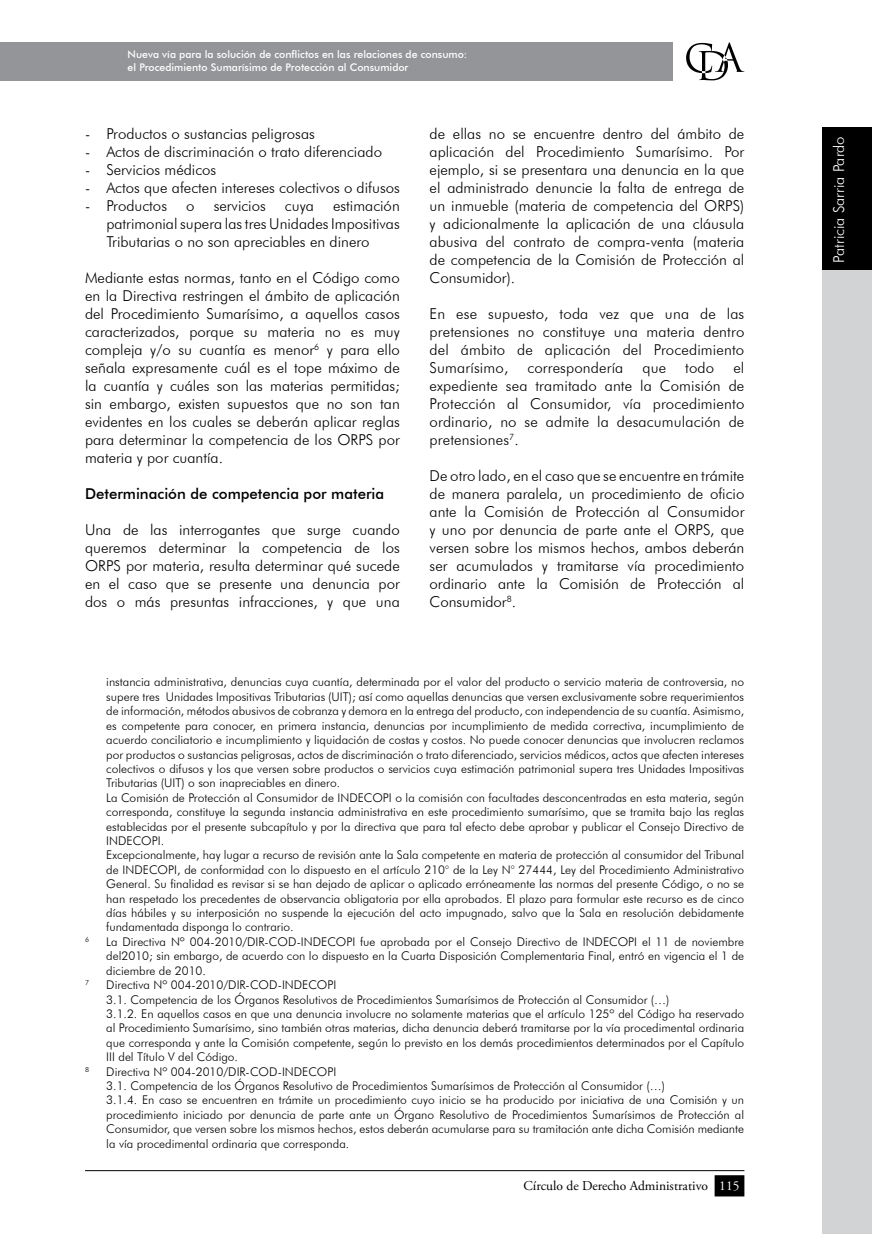
<style>
.page{position:relative;width:872px;height:1234px;background:#fff}
.page>*{position:absolute;margin:0;border:0;box-sizing:border-box;transform-origin:0 0}
.t1{font:300 15px/18px "Futura BT";color:#000;text-align:justify}
.t2{font:500 15px "Futura BT";color:#000}
.t3{font:300 15px "Futura BT";color:#fff}
.t4{font:13.5px "Adobe Garamond Pro";color:#000}
.t5{font:300 12px "Futura BT";color:#000}
.t6{font:500 10.5px/12.6px "Futura BT";color:#fff}
.t7{font:300 7.05px "Futura BT";color:#000}
.s1{color:#fff}
</style>
<div class="page">
<div style="left:0;top:43px;width:673px;height:38px;background:#939598"></div>
<svg style="left:686px;top:42px;width:58px;height:38px"></svg>
<hr style="left:85px;top:1169px;width:659px;height:1px;background:#000">
<div style="left:715px;top:1175px;width:28px;height:20px;background:#000"></div>
<div style="left:714px;top:1174px;width:30px;height:22px;border:2px solid #000"></div>
<div style="left:822px;top:252px;width:50px;height:981px;background:#d1d3d4"></div>
<div style="left:822px;top:128px;width:50px;height:142px;background:#000"></div>
<p class="t6" style="left:128px;top:48px;width:341px">Nueva vía para la solución de conflictos en las relaciones de consumo: el Procedimiento Sumarísimo de Protección al Consumidor</p>
<p class="t1" style="left:85px;top:125px;width:231px">- Productos o sustancias peligrosas</p>
<p class="t1" style="left:85px;top:143px;width:298px">- Actos de discriminación o trato diferenciado</p>
<p class="t1" style="left:85px;top:161px;width:133px">- Servicios médicos</p>
<p class="t1" style="left:85px;top:179px;width:316px">- Actos que afecten intereses colectivos o difusos</p>
<p class="t1" style="left:85px;top:197px;width:83px">- Productos</p>
<p class="t1" style="left:186px;top:197px;width:10px">o</p>
<p class="t1" style="left:214px;top:197px;width:54px">servicios</p>
<p class="t1" style="left:285px;top:197px;width:30px">cuya</p>
<p class="t1" style="left:106px;top:197px;width:295px;text-indent:227px">estimación patrimonial supera las tres Unidades I mpositivas Tributarias o no son apreciables en dinero</p>
<p class="t1" style="left:85px;top:269px;width:316px">Mediante estas normas, tanto en el Código como en la Directiva restringen el ámbito de aplicación del Procedimiento Sumarísimo, a aquellos casos caracterizados, porque su materia no es muy compleja y/o su cuantía es menor<sup>6</sup> y para ello señala expresamente cuál es el tope máximo de la cuantía y cuáles son las materias permitidas; sin embargo, existen supuestos que no son tan evidentes en los cuales se deberán aplicar reglas para determinar la competencia de los ORPS por materia y por cuantía.</p>
<p class="t2" style="left:85px;top:485px;width:301px">Determinación de competencia por materia</p>
<p class="t1" style="left:85px;top:521px;width:316px">Una de las interrogantes que surge cuando queremos determinar la competencia de los ORPS por materia, resulta determinar qué sucede en el caso que se presente una denuncia por dos o más presuntas infracciones, y que una</p>
<p class="t1" style="left:429px;top:125px;width:316px">de ellas no se encuentre dentro del ámbito de aplicación del Procedimiento Sumarísimo. Por ejemplo, si se presentara una denuncia en la que el administrado denuncie la falta de entrega de un inmueble (materia de competencia del ORPS) y adicionalmente la aplicación de una cláusula abusiva del contrato de compra-venta (materia de competencia de la Comisión de Protección al Consumidor).</p>
<p class="t1" style="left:429px;top:305px;width:316px">E n ese supuesto, toda vez que una de las pretensiones no constituye una materia dentro del ámbito de aplicación del Procedimiento Sumarísimo,</p>
<p class="t1" style="left:429px;top:359px;width:316px;text-indent:304px">el expediente sea tramitado ante la Comisión de Protección al Consumidor, vía procedimiento ordinario, no se admite la desacumulación de pretensiones<sup>7</sup>.</p>
<p class="t1" style="left:429px;top:467px;width:316px">De otro lado, en el caso que se encuentre en trámite de manera paralela, un procedimiento de oficio ante la Comisión de Protección al Consumidor y uno por denuncia de parte ante el ORPS, que versen sobre los mismos hechos, ambos deberán ser acumulados y tramitarse vía procedimiento ordinario ante la Comisión de Protección al Consumidor<sup>8</sup>.</p>
<p class="t1" style="left:527px;top:359px;width:97px">correspondería</p>
<p class="t1" style="left:642px;top:359px;width:25px">que</p>
<p class="t1" style="left:685px;top:359px;width:31px">todo</p>
<p class="t5" style="left:106px;top:674px;width:639px">instancia administrativa, denuncias cuya cuantía, determinada por el valor del producto o servicio materia de controversia, no</p>
<p class="t5" style="left:106px;top:689px;width:639px">supere tres Unidades I mpositivas Tributarias (UIT); así como aquellas denuncias que versen exclusivamente sobre requerimientos</p>
<p class="t5" style="left:106px;top:703px;width:639px">de información, métodos abusivos de cobranza y demora en la entrega del producto, con independencia de su cuantía. Asimismo,</p>
<p class="t5" style="left:106px;top:718px;width:639px">es competente para conocer, en primera instancia, denuncias por incumplimiento de medida correctiva, incumplimiento de</p>
<p class="t5" style="left:106px;top:732px;width:639px">acuerdo conciliatorio e incumplimiento y liquidación de costas y costos. No puede conocer denuncias que involucren reclamos</p>
<p class="t5" style="left:106px;top:746px;width:639px">por productos o sustancias peligrosas, actos de discriminación o trato diferenciado, servicios médicos, actos que afecten intereses</p>
<p class="t5" style="left:106px;top:761px;width:639px">colectivos o difusos y los que versen sobre productos o servicios cuya estimación patrimonial supera tres Unidades I mpositivas</p>
<p class="t5" style="left:106px;top:775px;width:235px">Tributarias (UIT) o son inapreciables en dinero.</p>
<p class="t5" style="left:106px;top:790px;width:639px">La Comisión de Protección al Consumidor de I NDECOPI o la comisión con facultades desconcentradas en esta materia, según</p>
<p class="t5" style="left:106px;top:804px;width:639px">corresponda, constituye la segunda instancia administrativa en este procedimiento sumarísimo, que se tramita bajo las reglas</p>
<p class="t5" style="left:106px;top:818px;width:639px">establecidas por el presente subcapítulo y por la directiva que para tal efecto debe aprobar y publicar el Consejo Directivo de</p>
<p class="t5" style="left:106px;top:833px;width:59px">I NDECOPI .</p>
<p class="t5" style="left:85px;top:847px;width:660px">Excepcionalmente, hay lugar a recurso de revisión ante la Sala competente en materia de protección al consumidor del Tribunal</p>
<p class="t5" style="left:106px;top:862px;width:639px">de I NDECOPI, de conformidad con lo dispuesto en el artículo 210° de la Ley N° 27444, Ley del Procedimiento Administrativo</p>
<p class="t5" style="left:106px;top:876px;width:639px">General. Su finalidad es revisar si se han dejado de aplicar o aplicado erróneamente las normas del presente Código, o no se</p>
<p class="t5" style="left:106px;top:890px;width:639px">han respetado los precedentes de observancia obligatoria por ella aprobados. E l plazo para formular este recurso es de cinco</p>
<p class="t5" style="left:106px;top:905px;width:639px">días hábiles y su interposición no suspende la ejecución del acto impugnado, salvo que la Sala en resolución debidamente</p>
<p class="t5" style="left:106px;top:919px;width:189px">fundamentada disponga lo contrario.</p>
<p class="t7" style="left:85px;top:934px;width:6px">6</p>
<p class="t5" style="left:106px;top:934px;width:639px">La Directiva Nº 004-2010/DI R-COD -I NDECOPI fue aprobada por el Consejo Directivo de I NDECOPI el 11 de noviembre</p>
<p class="t5" style="left:106px;top:948px;width:639px">del2010; sin embargo, de acuerdo con lo dispuesto en la Cuarta Disposición Complementaria Final, entró en vigencia el 1 de</p>
<p class="t5" style="left:106px;top:962px;width:101px">diciembre de 2010.</p>
<p class="t5" style="left:85px;top:977px;width:251px"><sup>7</sup> Directiva Nº 004-2010/DI R-COD -I NDECOPI</p>
<p class="t5" style="left:106px;top:991px;width:564px">3.1. Competencia de los Órganos Resolutivos de Procedimientos Sumarísimos de Protección al Consumidor (…)</p>
<p class="t5" style="left:106px;top:1006px;width:639px">3.1.2. En aquellos casos en que una denuncia involucre no solamente materias que el artículo 125º del Código ha reservado</p>
<p class="t5" style="left:106px;top:1020px;width:639px">al Procedimiento Sumarísimo, sino también otras materias, dicha denuncia deberá tramitarse por la vía procedimental ordinaria</p>
<p class="t5" style="left:106px;top:1034px;width:639px">que corresponda y ante la Comisión competente, según lo previsto en los demás procedimientos determinados por el Capítulo</p>
<p class="t5" style="left:106px;top:1049px;width:133px">III del Título V del Código.</p>
<p class="t5" style="left:85px;top:1063px;width:251px"><sup>8</sup> Directiva Nº 004-2010/DI R-COD -I NDECOPI</p>
<p class="t5" style="left:106px;top:1078px;width:560px">3.1. Competencia de los Órganos Resolutivo de Procedimientos Sumarísimos de Protección al Consumidor (…)</p>
<p class="t5" style="left:106px;top:1092px;width:639px">3.1.4. E n caso se encuentren en trámite un procedimiento cuyo inicio se ha producido por iniciativa de una Comisión y un</p>
<p class="t5" style="left:106px;top:1106px;width:639px">procedimiento iniciado por denuncia de parte ante un Órgano Resolutivo de Procedimientos Sumarísimos de Protección al</p>
<p class="t5" style="left:106px;top:1121px;width:639px">Consumidor, que versen sobre los mismos hechos, estos deberán acumularse para su tramitación ante dicha Comisión mediante</p>
<p class="t5" style="left:106px;top:1135px;width:244px">la vía procedimental ordinaria que corresponda.</p>
<p class="t4" style="left:523px;top:1176px;width:217px">Círculo de Derecho Administrativo <span class="s1">115</span></p>
<p class="t3" style="left:829px;top:262px;width:128px;rotate:-90deg">Patricia Sarria Pardo</p>
</div>
